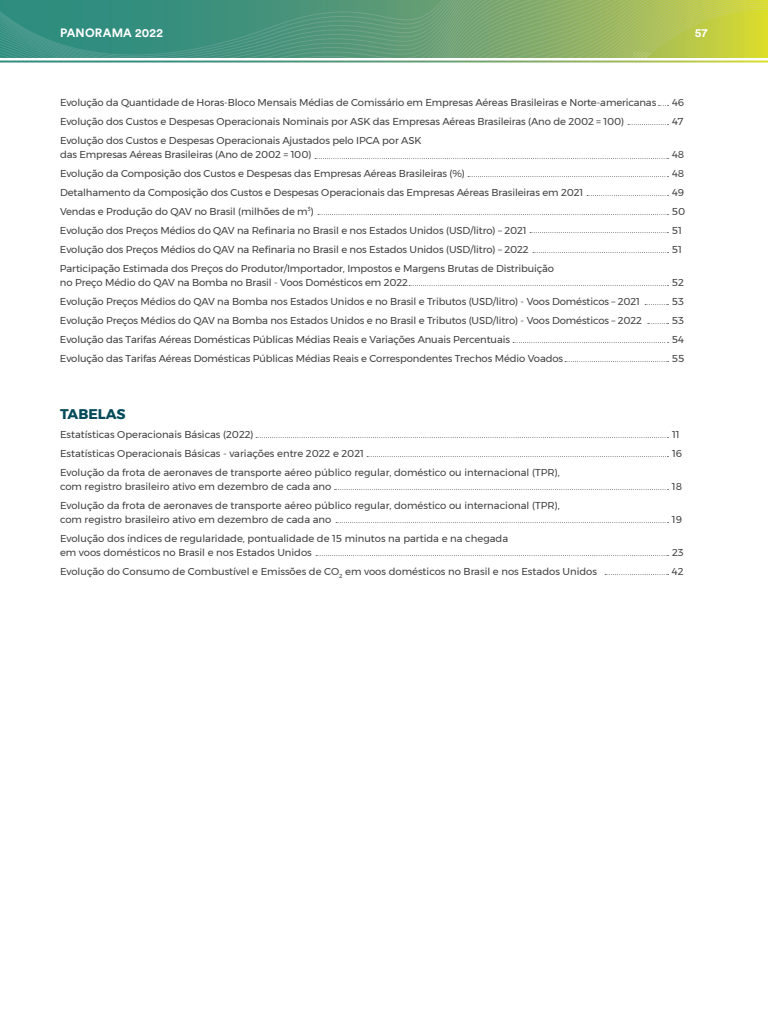
<style>
.page{position:relative;width:768px;height:1024px;background:#fff}
.page>*{position:absolute;margin:0;border:0;box-sizing:border-box;transform-origin:0 0}
.t1{font:700 14px "Montserrat";color:#044b5a}
.t2{font:700 12px "Circular Std";letter-spacing:.015em;color:#fff}
.t3{font:10px/14px "Montserrat";letter-spacing:-.01em;color:#414142}
</style>
<div class="page">
<svg style="left:0;top:0;width:768px;height:58px"></svg>
<svg style="left:632px;top:31px;width:136px;height:27px"></svg>
<svg style="left:628px;top:124px;width:41px;height:1px"></svg>
<svg style="left:587px;top:195px;width:82px;height:1px"></svg>
<svg style="left:318px;top:214px;width:351px;height:1px"></svg>
<svg style="left:530px;top:232px;width:139px;height:1px"></svg>
<svg style="left:468px;top:176px;width:201px;height:1px"></svg>
<svg style="left:315px;top:158px;width:354px;height:1px"></svg>
<svg style="left:533px;top:252px;width:136px;height:1px"></svg>
<svg style="left:565px;top:361px;width:104px;height:1px"></svg>
<svg style="left:256px;top:437px;width:413px;height:1px"></svg>
<svg style="left:367px;top:456px;width:302px;height:1px"></svg>
<svg style="left:334px;top:489px;width:335px;height:1px"></svg>
<svg style="left:336px;top:522px;width:333px;height:1px"></svg>
<svg style="left:316px;top:555px;width:353px;height:1px"></svg>
<svg style="left:605px;top:574px;width:64px;height:1px"></svg>
<svg style="left:648px;top:323px;width:21px;height:1px"></svg>
<svg style="left:513px;top:342px;width:156px;height:1px"></svg>
<svg style="left:409px;top:285px;width:260px;height:1px"></svg>
<svg style="left:645px;top:304px;width:24px;height:1px"></svg>
<p class="t2" style="left:60px;top:25px;width:104px">PANORAMA 2022</p>
<p class="t2" style="left:695px;top:25px;width:14px">57</p>
<p class="t3" style="left:60px;top:95px;width:598px">Evolução da Quantidade de Horas-Bloco Mensais Médias de Comissário em Empresas Aéreas Brasileiras e Norte-americanas</p>
<p class="t3" style="left:672px;top:95px;width:14px">46</p>
<p class="t3" style="left:60px;top:114px;width:566px">Evolução dos Custos e Despesas Operacionais Nominais por ASK das Empresas Aéreas Brasileiras (Ano de 2002 = 100)</p>
<p class="t3" style="left:672px;top:114px;width:13px">47</p>
<p class="t3" style="left:60px;top:133px;width:363px">Evolução dos Custos e Despesas Operacionais Ajustados pelo IPCA por ASK das Empresas Aéreas Brasileiras (Ano de 2002 = 100)</p>
<p class="t3" style="left:672px;top:147px;width:14px">48</p>
<p class="t3" style="left:60px;top:166px;width:406px">Evolução da Composição dos Custos e Despesas das Empresas Aéreas Brasileiras (%)</p>
<p class="t3" style="left:672px;top:166px;width:14px">48</p>
<p class="t3" style="left:60px;top:185px;width:525px">Detalhamento da Composição dos Custos e Despesas Operacionais das Empresas Aéreas Brasileiras em 2021</p>
<p class="t3" style="left:672px;top:185px;width:14px">49</p>
<p class="t3" style="left:60px;top:204px;width:256px">Vendas e Produção do QAV no Brasil (milhões de m<sup>3</sup>)</p>
<p class="t3" style="left:672px;top:204px;width:15px">50</p>
<p class="t3" style="left:60px;top:223px;width:468px">Evolução dos Preços Médios do QAV na Refinaria no Brasil e nos Estados Unidos (USD/litro) – 2021</p>
<p class="t3" style="left:672px;top:223px;width:11px">51</p>
<p class="t3" style="left:60px;top:242px;width:470px">Evolução dos Preços Médios do QAV na Refinaria no Brasil e nos Estados Unidos (USD/litro) – 2022</p>
<p class="t3" style="left:672px;top:242px;width:11px">51</p>
<p class="t3" style="left:60px;top:261px;width:496px">Participação Estimada dos Preços do Produtor/Importador, Impostos e Margens Brutas de Distribuição no Preço Médio do QAV na Bomba no Brasil - Voos Domésticos em 2022</p>
<p class="t3" style="left:672px;top:275px;width:13px">52</p>
<p class="t3" style="left:60px;top:294px;width:582px">Evolução Preços Médios do QAV na Bomba nos Estados Unidos e no Brasil e Tributos (USD/litro) - Voos Domésticos – 2021</p>
<p class="t3" style="left:672px;top:294px;width:13px">53</p>
<p class="t3" style="left:60px;top:313px;width:584px">Evolução Preços Médios do QAV na Bomba nos Estados Unidos e no Brasil e Tributos (USD/litro) - Voos Domésticos – 2022</p>
<p class="t3" style="left:672px;top:313px;width:13px">53</p>
<p class="t3" style="left:60px;top:332px;width:451px">Evolução das Tarifas Aéreas Domésticas Públicas Médias Reais e Variações Anuais Percentuais</p>
<p class="t3" style="left:672px;top:332px;width:13px">54</p>
<p class="t3" style="left:60px;top:351px;width:505px">Evolução das Tarifas Aéreas Domésticas Públicas Médias Reais e Correspondentes Trechos Médio Voados</p>
<p class="t3" style="left:672px;top:351px;width:14px">55</p>
<h1 class="t1" style="left:60px;top:402px;width:67px">TABELAS</h1>
<p class="t3" style="left:60px;top:427px;width:195px">Estatísticas Operacionais Básicas (2022)</p>
<p class="t3" style="left:672px;top:427px;width:9px">11</p>
<p class="t3" style="left:60px;top:446px;width:305px">Estatísticas Operacionais Básicas - variações entre 2022 e 2021</p>
<p class="t3" style="left:672px;top:446px;width:12px">16</p>
<p class="t3" style="left:60px;top:465px;width:501px">Evolução da frota de aeronaves de transporte aéreo público regular, doméstico ou internacional (TPR), com registro brasileiro ativo em dezembro de cada ano</p>
<p class="t3" style="left:672px;top:479px;width:12px">18</p>
<p class="t3" style="left:60px;top:498px;width:501px">Evolução da frota de aeronaves de transporte aéreo público regular, doméstico ou internacional (TPR), com registro brasileiro ativo em dezembro de cada ano</p>
<p class="t3" style="left:60px;top:531px;width:450px">Evolução dos índices de regularidade, pontualidade de 15 minutos na partida e na chegada em voos domésticos no Brasil e nos Estados Unidos</p>
<p class="t3" style="left:672px;top:512px;width:12px">19</p>
<p class="t3" style="left:672px;top:545px;width:13px">23</p>
<p class="t3" style="left:60px;top:564px;width:539px">Evolução do Consumo de Combustível e Emissões de CO<sub>2</sub> em voos domésticos no Brasil e nos Estados Unidos</p>
<p class="t3" style="left:672px;top:564px;width:13px">42</p>
</div>
